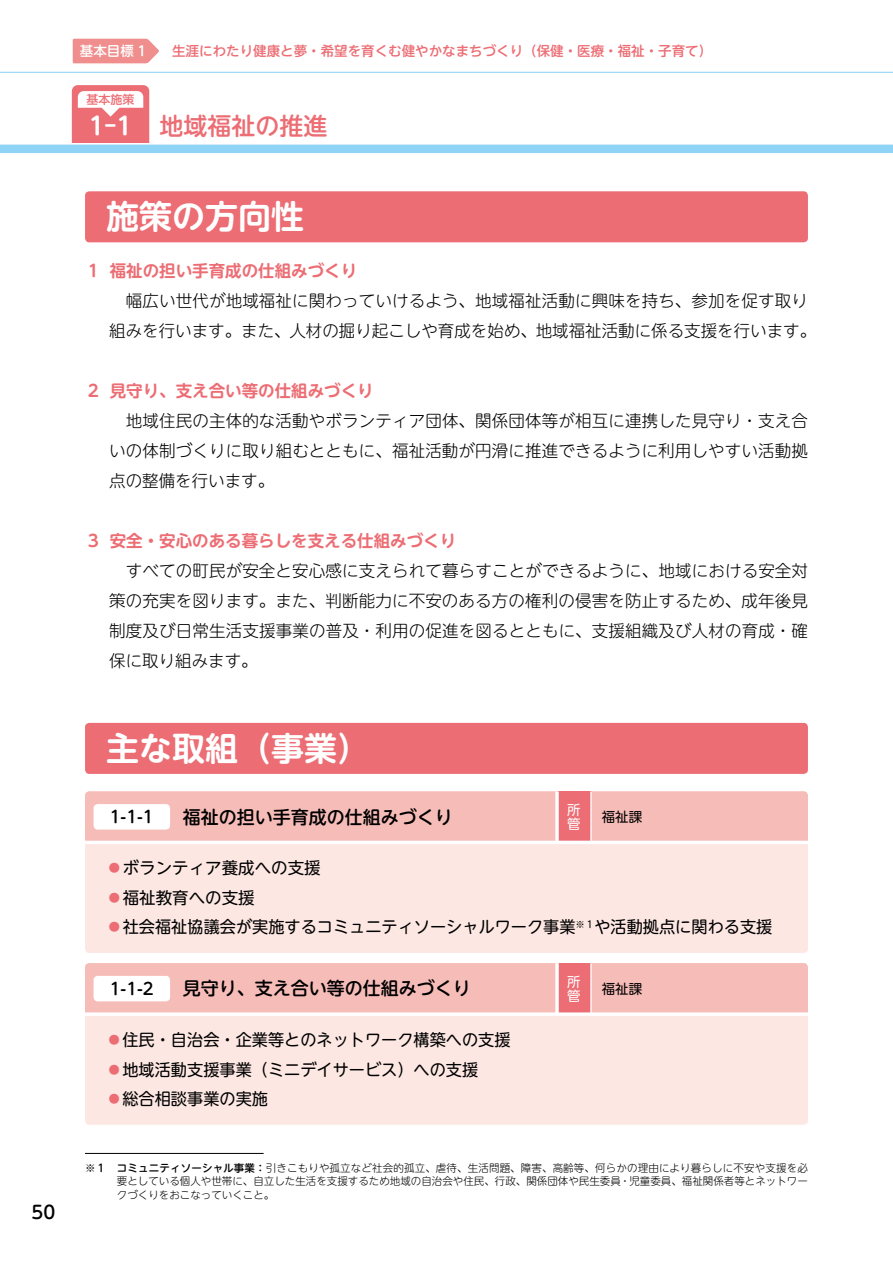
<style>
.page{position:relative;width:893px;height:1263px;background:#fff}
.page>*{position:absolute;margin:0;border:0;box-sizing:border-box;transform-origin:0 0}
.t1{font:700 33px "UD Shin M Go Pro De";color:#fff}
.t2{font:500 24px "UD Shin M Go Pro";color:#ec6d74}
.t3{font:700 24px "UD Shin M Go Pro De";color:#fff}
.t4{font:500 18px "UD Shin M Go Pro";color:#000}
.t5{font:300 16.5px/30px "UD Shin M Go Pro";letter-spacing:.01em;color:#000;text-align:justify}
.t6{font:16.5px/29.5px "UD Shin M Go Pro";color:#000}
.t7{font:700 16.5px "UD Shin M Go Pro De";color:#ec6d74}
.t8{font:500 16.5px "UD Shin M Go Pro";color:#000}
.t9{font:500 13.5px "UD Shin M Go Pro";color:#ec6d74}
.t10{font:13.5px "UD Shin M Go Pro";color:#000}
.t11{font:500 13.5px "UD Shin M Go Pro";color:#fff}
.t12{font:13.5px/13.5px "UD Shin M Go Pro";color:#fff}
.t13{font:500 12px "UD Shin M Go Pro";color:#ec6d74}
.t14{font:300 10.5px/13.5px "UD Shin M Go Pro";color:#000;text-align:justify}
.s1{color:#ec6d74}
.s2{font-weight:500}
</style>
<div class="page">
<hr style="left:0;top:72px;width:893px;height:1px;background:#8fd3f5">
<div style="left:0;top:145px;width:893px;height:8px;background:#8fd3f5"></div>
<svg style="left:72px;top:38px;width:87px;height:26px"></svg>
<svg style="left:71px;top:85px;width:79px;height:57px"></svg>
<div style="left:85px;top:191px;width:723px;height:51px;background:#ec6d74;border-radius:4px"></div>
<div style="left:85px;top:723px;width:723px;height:51px;background:#ec6d74;border-radius:4px"></div>
<div style="left:85px;top:791px;width:723px;height:162px;background:#fce7e3;border-radius:4px"></div>
<div style="left:85px;top:791px;width:723px;height:50px;background:#f6bcb8"></div>
<div style="left:557px;top:791px;width:34px;height:51px;background:#ec6d74"></div>
<svg style="left:555px;top:791px;width:4px;height:50px"></svg>
<hr style="left:590px;top:791px;width:2px;height:51px;background:#fff">
<hr style="left:85px;top:841px;width:723px;height:3px;background:#fff">
<div style="left:94px;top:804px;width:76px;height:26px;background:#fff;border-radius:4px"></div>
<div style="left:85px;top:963px;width:723px;height:162px;background:#fce7e3;border-radius:4px"></div>
<div style="left:85px;top:963px;width:723px;height:49px;background:#f6bcb8"></div>
<div style="left:557px;top:963px;width:34px;height:51px;background:#ec6d74"></div>
<svg style="left:555px;top:963px;width:4px;height:49px"></svg>
<hr style="left:590px;top:963px;width:2px;height:51px;background:#fff">
<svg style="left:85px;top:1012px;width:723px;height:4px;fill:#fefcfc"></svg>
<div style="left:94px;top:976px;width:76px;height:25px;background:#fff;border-radius:4px"></div>
<hr style="left:85px;top:1153px;width:179px;height:1px;background:#000">
<p class="t4" style="left:32px;top:1198px;width:25px">50</p>
<p class="t11" style="left:80px;top:40px;width:68px">基本目標 1</p>
<p class="t9" style="left:172px;top:40px;width:541px">生涯にわたり健康と夢・希望を育くむ健やかなまちづくり（保健・医療・福祉・子育て）</p>
<p class="t13" style="left:87px;top:89px;width:49px">基本施策</p>
<h2 class="t3" style="left:89px;top:106px;width:45px">1-1</h2>
<h2 class="t2" style="left:159px;top:106px;width:169px">地域福祉の推進</h2>
<h1 class="t1" style="left:106px;top:190px;width:200px">施策の方向性</h1>
<p class="t7" style="left:85px;top:257px;width:274px">１ 福祉の担い手育成の仕組みづくり</p>
<p class="t5" style="left:109px;top:284px;width:708px;text-align:center">幅広い世代が地域福祉に関わっていけるよう、地域福祉活動に興味を持ち、参加を促す取り<br>組みを行います。また、人材の掘り起こしや育成を始め、地域福祉活動に係る支援を行います。</p>
<p class="t7" style="left:85px;top:377px;width:290px">２ 見守り、支え合い等の仕組みづくり</p>
<p class="t5" style="left:109px;top:404px;width:700px;text-indent:16px">地域住民の主体的な活動やボランティア団体、関係団体等が相互に連携した見守り・支え合いの体制づくりに取り組むとともに、福祉活動が円滑に推進できるように利用しやすい活動拠点の整備を行います。</p>
<p class="t7" style="left:85px;top:527px;width:373px">３ 安全・安心のある暮らしを支える仕組みづくり</p>
<p class="t5" style="left:109px;top:554px;width:700px;text-indent:16px">すべての町民が安全と安心感に支えられて暮らすことができるように、地域における安全対策の充実を図ります。また、判断能力に不安のある方の権利の侵害を防止するため、成年後見制度及び日常生活支援事業の普及・利用の促進を図るとともに、支援組織及び人材の育成・確保に取り組みます。</p>
<h1 class="t1" style="left:106px;top:721px;width:265px">主な取組（事業）</h1>
<p class="t12" style="left:567px;top:803px;width:15px">所管</p>
<p class="t8" style="left:110px;top:803px;width:46px">1-1-1</p>
<p class="t4" style="left:183px;top:802px;width:271px">福祉の担い手育成の仕組みづくり</p>
<p class="t6" style="left:106px;top:852px;width:667px"><span class="s1">◦</span>ボランティア養成への支援<br><span class="s1">◦</span>福祉教育への支援<br><span class="s1">◦</span>社会福祉協議会が実施するコミュニティソーシャルワーク事業<sup>※１</sup>や活動拠点に関わる支援</p>
<p class="t10" style="left:602px;top:806px;width:42px">福祉課</p>
<p class="t8" style="left:110px;top:975px;width:46px">1-1-2</p>
<p class="t4" style="left:183px;top:974px;width:289px">見守り、支え合い等の仕組みづくり</p>
<p class="t6" style="left:106px;top:1024px;width:406px"><span class="s1">◦</span>住民・自治会・企業等とのネットワーク構築への支援<span class="s1">◦</span>地域活動支援事業（ミニデイサービス）への支援<br><span class="s1">◦</span>総合相談事業の実施</p>
<p class="t12" style="left:567px;top:974px;width:15px">所管</p>
<p class="t10" style="left:602px;top:978px;width:42px">福祉課</p>
<p class="t14" style="left:117px;top:1160px;width:692px;text-indent:-32px"><span class="s2">※１　コミュニティソーシャル事業：</span>引きこもりや孤立など社会的孤立、虐待、生活問題、障害、高齢等、何らかの理由により暮らしに不安や支援を必要としている個人や世帯に、自立した生活を支援するため地域の自治会や住民、行政、関係団体や民生委員・児童委員、福祉関係者等とネットワークづくりをおこなっていくこと。</p>
</div>
